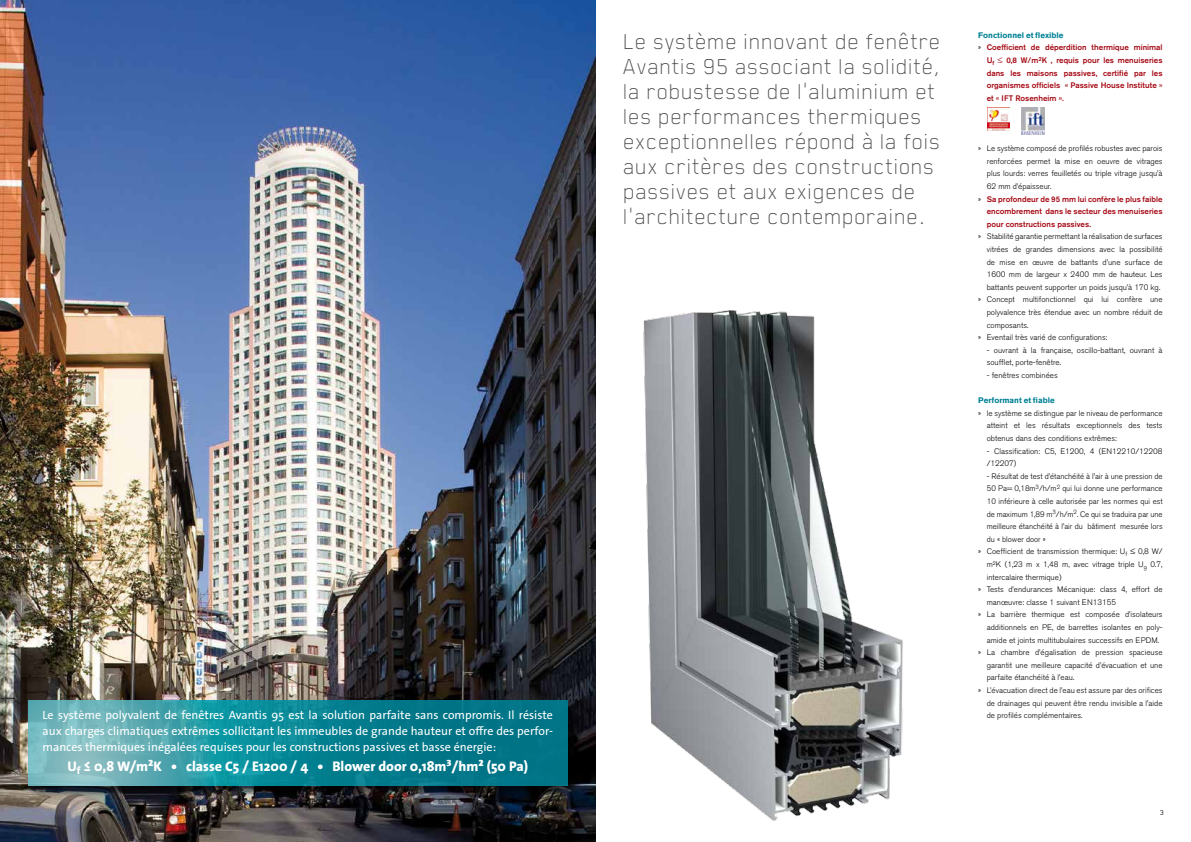
<style>
.page{position:relative;width:1191px;height:842px;background:#fff}
.page>*{position:absolute;margin:0;border:0;box-sizing:border-box;transform-origin:0 0}
.t1{font:100 25px/25px "Blender";letter-spacing:.02em;color:#4b4b4d}
.t2{font:800 14px "The Sans Os F";color:#fff}
.t3{font:12px/16px "The Sans Os F";color:#fff}
.t4{font:300 8px/12.6px "Standard Grot SL";color:#000}
.t5{font:500 8px "Standard Grot SL";color:#a60b16}
.t6{font:700 8px "Standard Grot SL";color:#008195}
.t7{font:8px "Blender";color:#000}
.s1{font-weight:300;color:#000}
.s2{font-weight:300}
</style>
<div class="page">
<img style="left:0;top:0;width:595px;height:842px">
<img style="left:643px;top:310px;width:260px;height:511px">
<img style="left:987px;top:108px;width:22px;height:22px">
<img style="left:1021px;top:108px;width:23px;height:27px">
<div style="left:28px;top:700px;width:551px;height:97px;background:#000;opacity:.75"></div>
<svg style="left:28px;top:700px;width:539px;height:85px;background:#248f9d"></svg>
<p class="t1" style="left:624px;top:27px;width:319px">Le système innovant de fenêtre<br>Avantis 95 associant la solidité, la robustesse de l’aluminium et les performances thermiques exceptionnelles répond à la fois aux critères des constructions passives et aux exigences de l’architecture contemporaine.</p>
<p class="t6" style="left:978px;top:30px;width:87px">Fonctionnel et flexible</p>
<p class="t5" style="left:978px;top:43px;width:186px"><span class="s1">»</span> Coefficient de déperdition thermique minimal</p>
<p class="t5" style="left:986px;top:55px;width:177px">U<sub>f</sub> <span class="s2">≤</span> 0,8 W/m<sup>2</sup>K , requis pour les menuiseries</p>
<p class="t5" style="left:986px;top:68px;width:177px">dans les maisons passives, certifié par les</p>
<p class="t5" style="left:986px;top:81px;width:177px">organismes officiels « Passive House Institute »</p>
<p class="t5" style="left:986px;top:93px;width:79px">et « IFT Rosenheim ».</p>
<p class="t4" style="left:978px;top:142px;width:186px">» Le système composé de profilés robustes avec parois</p>
<p class="t4" style="left:986px;top:155px;width:177px">renforcées permet la mise en oeuvre de vitrages</p>
<p class="t4" style="left:986px;top:167px;width:177px">plus lourds: verres feuilletés ou triple vitrage jusqu’à</p>
<p class="t4" style="left:986px;top:180px;width:66px">62 mm d’épaisseur.</p>
<p class="t5" style="left:978px;top:194px;width:186px"><span class="s1">»</span> Sa profondeur de 95 mm lui confère le plus faible</p>
<p class="t5" style="left:986px;top:207px;width:177px">encombrement dans le secteur des menuiseries</p>
<p class="t5" style="left:986px;top:219px;width:106px">pour constructions passives.</p>
<p class="t4" style="left:978px;top:230px;width:186px">» Stabilité garantie permettant la réalisation de surfaces</p>
<p class="t4" style="left:986px;top:243px;width:177px">vitrées de grandes dimensions avec la possibilité</p>
<p class="t4" style="left:986px;top:256px;width:177px">de mise en œuvre de battants d’une surface de</p>
<p class="t4" style="left:986px;top:268px;width:177px">1600 mm de largeur x 2400 mm de hauteur. Les</p>
<p class="t4" style="left:986px;top:281px;width:175px">battants peuvent supporter un poids jusqu’à 170 kg.</p>
<p class="t4" style="left:978px;top:293px;width:186px">» Concept multifonctionnel qui lui confère une</p>
<p class="t4" style="left:986px;top:306px;width:177px">polyvalence très étendue avec un nombre réduit de</p>
<p class="t4" style="left:986px;top:319px;width:43px">composants.</p>
<p class="t4" style="left:978px;top:331px;width:131px">» Eventail très varié de configurations:</p>
<p class="t4" style="left:986px;top:344px;width:177px">- ouvrant à la française, oscillo-battant, ouvrant à soufflet, porte-fenêtre.</p>
<p class="t4" style="left:986px;top:369px;width:72px">- fenêtres combinées</p>
<p class="t6" style="left:978px;top:396px;width:78px">Performant et fiable</p>
<p class="t4" style="left:986px;top:407px;width:177px;text-align:justify;text-indent:-8px">» le système se distingue par le niveau de performance atteint et les résultats exceptionnels des tests obtenus dans des conditions extrêmes:</p>
<p class="t4" style="left:986px;top:445px;width:177px">- Classification: C5, E1200, 4 (EN12210/12208 /12207)</p>
<p class="t4" style="left:986px;top:470px;width:177px">- Résultat de test d’étanchéité à l’air à une pression de</p>
<p class="t4" style="left:986px;top:482px;width:177px">50 Pa= 0,18m<sup>3</sup>/h/m<sup>2</sup> qui lui donne une performance</p>
<p class="t4" style="left:986px;top:495px;width:177px">10 inférieure à celle autorisée par les normes qui est</p>
<p class="t4" style="left:986px;top:508px;width:177px">de maximum 1,89 m<sup>3</sup>/h/m<sup>2</sup>. Ce qui se traduira par une</p>
<p class="t4" style="left:986px;top:520px;width:177px">meilleure étanchéité à l’air du bâtiment mesurée lors</p>
<p class="t4" style="left:986px;top:533px;width:60px">du « blower door »</p>
<p class="t4" style="left:978px;top:545px;width:186px">» Coefficient de transmission thermique: U<sub>f</sub> ≤ 0,8 W/</p>
<p class="t4" style="left:986px;top:558px;width:177px">m²K (1,23 m x 1,48 m, avec vitrage triple U<sub>g</sub> 0.7,</p>
<p class="t4" style="left:986px;top:571px;width:76px">intercalaire thermique)</p>
<p class="t4" style="left:978px;top:583px;width:186px">» Tests d’endurances Mécanique: class 4, effort de</p>
<p class="t4" style="left:986px;top:596px;width:131px">manœuvre: classe 1 suivant EN13155</p>
<p class="t4" style="left:978px;top:608px;width:186px">» La barrière thermique est composée d’isolateurs</p>
<p class="t4" style="left:986px;top:621px;width:177px">additionnels en PE, de barrettes isolantes en poly-</p>
<p class="t4" style="left:986px;top:634px;width:174px">amide et joints multitubulaires successifs en EPDM.</p>
<p class="t4" style="left:978px;top:646px;width:186px">» La chambre d’égalisation de pression spacieuse</p>
<p class="t4" style="left:986px;top:659px;width:177px">garantit une meilleure capacité d’évacuation et une</p>
<p class="t4" style="left:986px;top:671px;width:89px">parfaite étanchéité à l’eau.</p>
<p class="t4" style="left:978px;top:684px;width:186px">» L’évacuation direct de l’eau est assure par des orifices</p>
<p class="t4" style="left:986px;top:697px;width:177px">de drainages qui peuvent être rendu invisible a l’aide</p>
<h3 class="t3" style="left:43px;top:707px;width:512px">Le système polyvalent de fenêtres Avantis 95 est la solution parfaite sans compromis. Il résiste</h3>
<p class="t4" style="left:986px;top:709px;width:97px">de profilés complémentaires.</p>
<h3 class="t3" style="left:43px;top:723px;width:512px">aux charges climatiques extrêmes sollicitant les immeubles de grande hauteur et offre des perfor&shy;mances thermiques inégalées requises pour les constructions passives et basse énergie:</h3>
<h2 class="t2" style="left:67px;top:757px;width:462px">U<sub>f</sub> ≤ 0,8 W/m²K • classe C5 / E1200 / 4 • Blower door 0,18m³/hm² (50 Pa)</h2>
<p class="t7" style="left:1160px;top:807px;width:6px">3</p>
</div>
